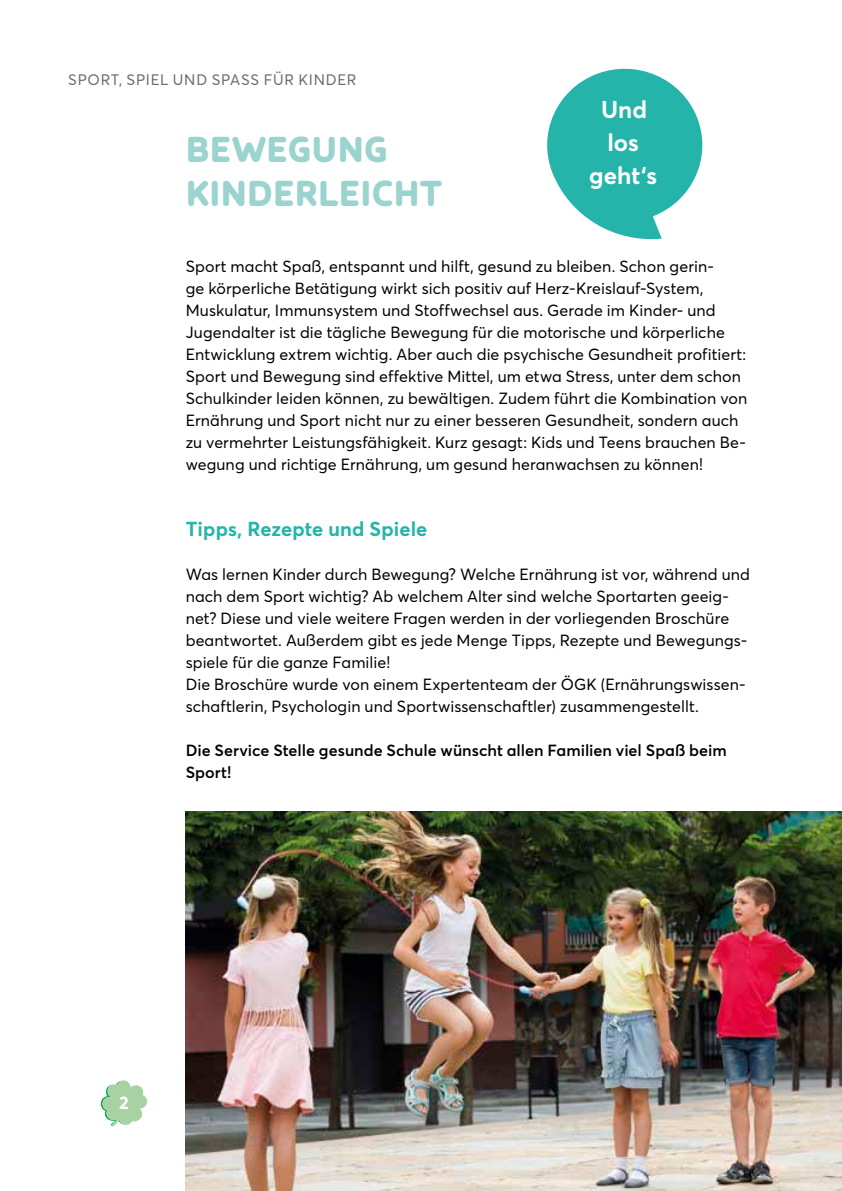
<style>
.page{position:relative;width:842px;height:1191px;background:#fff}
.page>*{position:absolute;margin:0;border:0;box-sizing:border-box;transform-origin:0 0}
.t1{font:900 36px/44px "Apoka";letter-spacing:.005em;color:#9bd3ce}
.t2{font:700 24px/33px "Averta";color:#fff;text-align:center}
.t3{font:700 20px "Averta";letter-spacing:.005em;color:#24b4a9}
.t4{font:700 18px "Averta";color:#fff}
.t5{font:16px/22px "Averta";letter-spacing:.005em;color:#000}
.t6{font:600 16px/22px "Averta";color:#000}
.t7{font:15px "Averta";letter-spacing:.05em;color:#6f6c6a}
</style>
<div class="page">
<svg style="left:101px;top:1080px;width:46px;height:46px"></svg>
<img style="left:186px;top:811px;width:656px;height:380px">
<svg style="left:547px;top:68px;width:156px;height:172px"></svg>
<p class="t7" style="left:68px;top:69px;width:290px">SPORT, SPIEL UND SPASS FÜR KINDER</p>
<h1 class="t1" style="left:186px;top:127px;width:259px">BEWEGUNG<br>KINDERLEICHT</h1>
<h2 class="t2" style="left:589px;top:92px;width:69px">Und los geht‘s</h2>
<p class="t5" style="left:186px;top:255px;width:563px">Sport macht Spaß, entspannt und hilft, gesund zu bleiben. Schon gerin-<br>ge körperliche Betätigung wirkt sich positiv auf Herz-Kreislauf-System, Muskulatur, Immunsystem und Stoffwechsel aus. Gerade im Kinder- und Jugendalter ist die tägliche Bewegung für die motorische und körperliche Entwicklung extrem wichtig. Aber auch die psychische Gesundheit profitiert:<br>Sport und Bewegung sind effektive Mittel, um etwa Stress, unter dem schon Schulkinder leiden können, zu bewältigen. Zudem führt die Kombination von Ernährung und Sport nicht nur zu einer besseren Gesundheit, sondern auch zu vermehrter Leistungsfähigkeit. Kurz gesagt: Kids und Teens brauchen Be&shy;wegung und richtige Ernährung, um gesund heranwachsen zu können!</p>
<p class="t3" style="left:186px;top:515px;width:243px">Tipps, Rezepte und Spiele</p>
<p class="t5" style="left:186px;top:563px;width:566px">Was lernen Kinder durch Bewegung? Welche Ernährung ist vor, während und nach dem Sport wichtig? Ab welchem Alter sind welche Sportarten geeig&shy;net? Diese und viele weitere Fragen werden in der vorliegenden Broschüre beantwortet. Außerdem gibt es jede Menge Tipps, Rezepte und Bewegungs&shy;spiele für die ganze Familie!<br>Die Broschüre wurde von einem Expertenteam der ÖGK (Ernährungswissen&shy;schaftlerin, Psychologin und Sportwissenschaftler) zusammengestellt.</p>
<p class="t6" style="left:186px;top:739px;width:542px">Die Service Stelle gesunde Schule wünscht allen Familien viel Spaß beim<br>Sport!</p>
<p class="t4" style="left:119px;top:1089px;width:11px">2</p>
</div>
